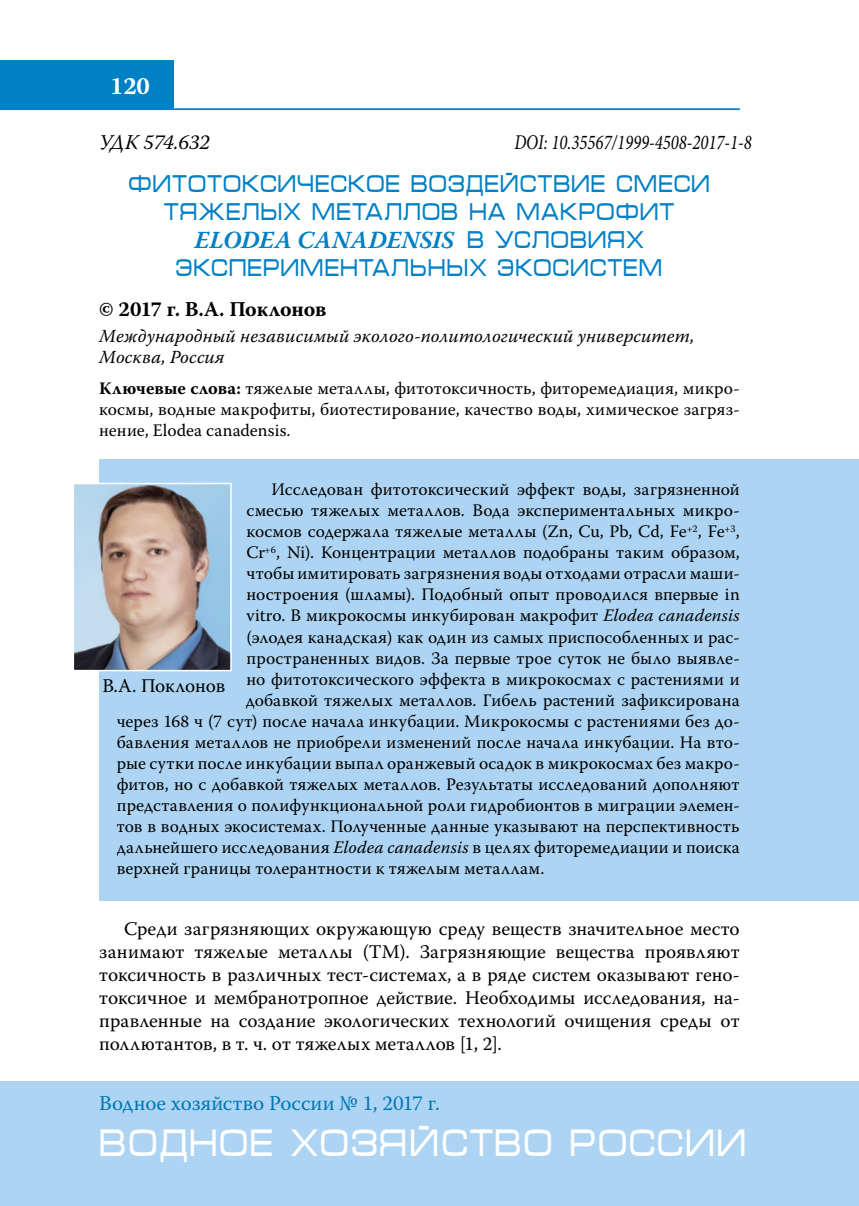
<style>
.page{position:relative;width:859px;height:1206px;background:#fff}
.page>*{position:absolute;margin:0;border:0;box-sizing:border-box;transform-origin:0 0}
.t1{font:38.5px "Micra";color:#fff;scale:.81 1}
.t2{font:24.5px/28px "Micra";letter-spacing:-.01em;color:#0080c5;scale:.8 1}
.t3{font:italic 700 24.5px "Warnock Pro";color:#0080c5}
.t4{font:700 24.5px "Warnock Pro";color:#fff}
.t5{font:italic 21px "Minion Pro";color:#000;scale:.8 1}
.t6{font:21px "Warnock Pro";color:#0077b6}
.t7{font:700 21px "Warnock Pro";letter-spacing:-.01em;color:#000}
.t8{font:italic 21px "Warnock Pro";letter-spacing:-.03em;color:#000}
.t9{font:19.25px/23.1px "Warnock Pro";letter-spacing:.005em;color:#000;text-align:justify}
.t10{font:italic 18.38px/21px "Warnock Pro";letter-spacing:.005em;color:#000}
.t11{font:17.5px/21px "Warnock Pro";letter-spacing:.01em;color:#000;text-align:justify}
.s1{font-family:"Micra";font-weight:400;font-style:normal}
.s2{font-weight:700}
.s3{font-style:italic}
</style>
<div class="page">
<hr style="left:0;top:108px;width:739px;height:2px;background:#0080c5">
<div style="left:0;top:60px;width:174px;height:50px;background:#0080c5"></div>
<div style="left:0;top:1081px;width:858px;height:124px;background:#add4f3"></div>
<div style="left:99px;top:459px;width:759px;height:441px;background:#add4f3"></div>
<img style="left:76px;top:486px;width:153px;height:182px">
<div style="left:73px;top:483px;width:159px;height:188px;border:2px solid #fff"></div>
<h2 class="t4" style="left:110px;top:71px;width:41px">120</h2>
<p class="t8" style="left:99px;top:130px;width:112px">УДК 574.632</p>
<h2 class="t2" style="left:164px;top:170px;width:685px;text-indent:-36px">ФИТОТОКСИЧЕСКОЕ ВОЗДЕЙСТВИЕ СМ ЕСИ<br>ТЯЖЕЛЫХ М ЕТАЛЛ</h2>
<p class="t5" style="left:514px;top:128px;width:298px">DOI: 10.35567/1999-4508-2017-1-8</p>
<h2 class="t2" style="left:421px;top:198px;width:144px">ОВ НА МАК</h2>
<h2 class="t2" style="left:578px;top:198px;width:122px">РОФИТ</h2>
<h2 class="t3" style="left:194px;top:225px;width:451px">ELODEA CANADENSIS <span class="s1">В УСЛОВИЯХ</span></h2>
<h2 class="t2" style="left:175px;top:254px;width:606px">ЭКСПЕРИМ ЕНТАЛЬНЫХ ЭКОСИСТЕМ</h2>
<p class="t7" style="left:99px;top:296px;width:228px">© 2017 г. В.А. Поклонов</p>
<p class="t10" style="left:99px;top:325px;width:596px">Международный независимый эколого-политологический университет,<br>Москва, Россия</p>
<p class="t11" style="left:99px;top:377px;width:641px"><span class="s2">Ключевые слова:</span> тяжелые металлы, фитотоксичность, фиторемедиация, микро&shy;космы, водные макрофиты, биотестирование, качество воды, химическое загряз&shy;нение, Elodea canadensis.</p>
<p class="t11" style="left:271px;top:479px;width:469px">Исследован фитотоксический эффект воды, загрязненной</p>
<p class="t11" style="left:246px;top:500px;width:494px">смесью тяжелых металлов. Вода экспериментальных микро-</p>
<p class="t11" style="left:246px;top:521px;width:494px">космов содержала тяжелые металлы (Zn, Сu, Pb, Cd, Fe<sup>+2</sup>, Fe<sup>+3</sup>,</p>
<p class="t11" style="left:246px;top:542px;width:494px">Cr<sup>+6</sup>, Ni). Концентрации металлов подобраны таким образом,</p>
<p class="t11" style="left:246px;top:563px;width:494px">чтобы имитировать загрязнения воды отходами отрасли маши-</p>
<p class="t11" style="left:246px;top:584px;width:494px">ностроения (шламы). Подобный опыт проводился впервые in</p>
<p class="t11" style="left:246px;top:605px;width:494px">vitro. В микрокосмы инкубирован макрофит <span class="s3">Elodea canadensis</span></p>
<p class="t11" style="left:246px;top:626px;width:494px">(элодея канадская) как один из самых приспособленных и рас-</p>
<p class="t11" style="left:246px;top:647px;width:494px">пространенных видов. За первые трое суток не было выявле-</p>
<p class="t11" style="left:246px;top:668px;width:494px">но фитотоксического эффекта в микрокосмах с растениями и</p>
<p class="t11" style="left:246px;top:689px;width:495px">добавкой тяжелых металлов. Гибель растений зафиксирована</p>
<p class="t11" style="left:117px;top:710px;width:624px">через 168 ч (7 сут) после начала инкубации. Микрокосмы с растениями без до-</p>
<p class="t11" style="left:117px;top:731px;width:624px">бавления металлов не приобрели изменений после начала инкубации. На вто-</p>
<p class="t11" style="left:117px;top:752px;width:624px">рые сутки после инкубации выпал оранжевый осадок в микрокосмах без макро-</p>
<p class="t11" style="left:117px;top:773px;width:624px">фитов, но с добавкой тяжелых металлов. Результаты исследований дополняют</p>
<p class="t11" style="left:117px;top:794px;width:624px">представления о полифункциональной роли гидробионтов в миграции элемен-</p>
<p class="t11" style="left:117px;top:815px;width:624px">тов в водных экосистемах. Полученные данные указывают на перспективность</p>
<p class="t11" style="left:117px;top:836px;width:624px">дальнейшего исследования <span class="s3">Elodea canadensis</span> в целях фиторемедиации и поиска</p>
<p class="t11" style="left:117px;top:857px;width:429px">верхней границы толерантности к тяжелым металлам.</p>
<p class="t9" style="left:102px;top:673px;width:124px">В.А. Поклонов</p>
<p class="t9" style="left:99px;top:916px;width:641px;text-indent:25px">Среди загрязняющих окружающую среду веществ значительное место занимают тяжелые металлы (ТМ). Загрязняющие вещества проявляют токсичность в различных тест-системах, а в ряде систем оказывают гено&shy;токсичное и мембранотропное действие. Необходимы исследования, на&shy;правленные на создание экологических технологий очищения среды от поллютантов, в т. ч. от тяжелых металлов [1, 2].</p>
<p class="t6" style="left:99px;top:1090px;width:342px">Водное хозяйство России № 1, 2017 г.</p>
<h1 class="t1" style="left:99px;top:1122px;width:801px">ВОДНОЕ ХОЗЯЙСТВО РОССИИ</h1>
</div>
